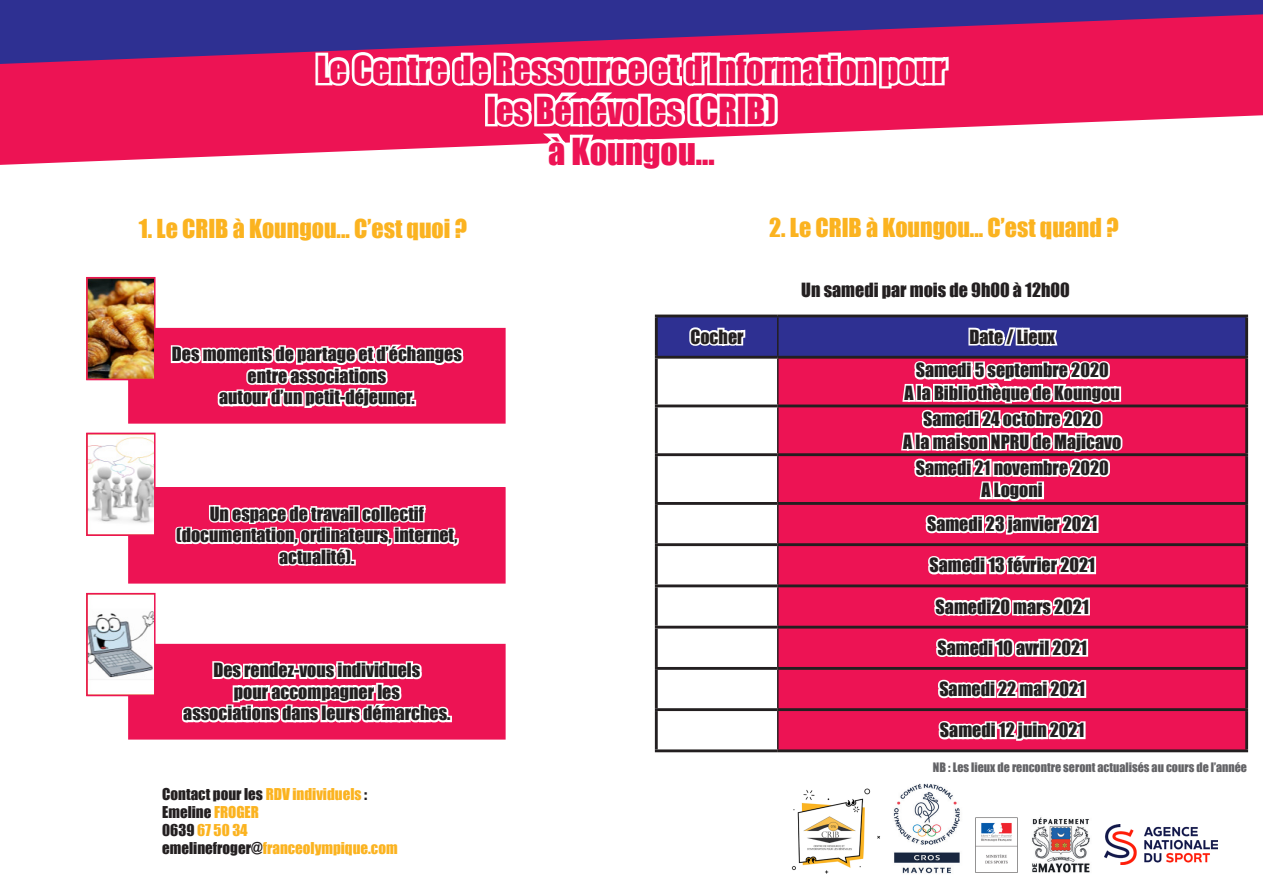
<style>
.page{position:relative;width:1263px;height:893px;background:#fff}
.page>*{position:absolute;margin:0;border:0;box-sizing:border-box;transform-origin:0 0}
.t1{font:34.2px/41px "Impact";color:#ed1354;text-align:center}
.t2{font:24px "Impact";color:#fbb320}
.t3{font:18px "Impact";color:#231f20}
.t4{font:15px "Impact";color:#fbb320}
.t5{font:15px "Impact";color:#231f20}
.t6{font:12px "Impact";color:#636366}
.s1{color:#fbb320}
.s2{color:#231f20}
</style>
<div class="page">
<div style="left:129px;top:488px;width:376px;height:95px;background:#ed1354"></div>
<svg style="left:175px;top:505px;width:284px;height:61px"></svg>
<div style="left:128px;top:487px;width:378px;height:97px;border:2px solid #ed1354"></div>
<div style="left:129px;top:645px;width:376px;height:94px;background:#ed1354"></div>
<svg style="left:181px;top:661px;width:271px;height:62px"></svg>
<div style="left:128px;top:644px;width:378px;height:96px;border:2px solid #ed1354"></div>
<div style="left:129px;top:329px;width:376px;height:94px;background:#ed1354"></div>
<svg style="left:170px;top:344px;width:294px;height:64px"></svg>
<div style="left:128px;top:328px;width:378px;height:96px;border:2px solid #ed1354"></div>
<img style="left:89px;top:437px;width:64px;height:96px">
<div style="left:86px;top:433px;width:70px;height:103px;border:2px solid #ed1354"></div>
<img style="left:89px;top:280px;width:64px;height:97px">
<div style="left:86px;top:277px;width:70px;height:103px;border:2px solid #ed1354"></div>
<img style="left:89px;top:611px;width:64px;height:82px">
<div style="left:86px;top:593px;width:70px;height:103px;border:2px solid #ed1354"></div>
<div style="left:778px;top:505px;width:467px;height:244px;background:#ed1354"></div>
<hr style="left:777px;top:505px;width:1px;height:38px;background:#231f20">
<hr style="left:777px;top:546px;width:1px;height:38px;background:#231f20">
<hr style="left:777px;top:587px;width:1px;height:39px;background:#231f20">
<hr style="left:777px;top:629px;width:1px;height:38px;background:#231f20">
<hr style="left:777px;top:670px;width:1px;height:38px;background:#231f20">
<hr style="left:777px;top:711px;width:1px;height:38px;background:#231f20">
<hr style="left:655px;top:315px;width:123px;height:2px;background:#231f20">
<hr style="left:655px;top:317px;width:3px;height:39px;background:#231f20">
<hr style="left:778px;top:315px;width:470px;height:2px;background:#231f20">
<hr style="left:1245px;top:317px;width:3px;height:39px;background:#231f20">
<hr style="left:655px;top:356px;width:123px;height:3px;background:#231f20">
<hr style="left:655px;top:359px;width:3px;height:46px;background:#231f20">
<hr style="left:778px;top:356px;width:470px;height:3px;background:#231f20">
<hr style="left:1245px;top:359px;width:3px;height:46px;background:#231f20">
<hr style="left:655px;top:405px;width:123px;height:2px;background:#231f20">
<hr style="left:655px;top:407px;width:3px;height:46px;background:#231f20">
<hr style="left:778px;top:405px;width:470px;height:2px;background:#231f20">
<hr style="left:1245px;top:407px;width:3px;height:46px;background:#231f20">
<hr style="left:655px;top:453px;width:123px;height:3px;background:#231f20">
<hr style="left:655px;top:456px;width:3px;height:46px;background:#231f20">
<hr style="left:778px;top:453px;width:470px;height:3px;background:#231f20">
<hr style="left:1245px;top:456px;width:3px;height:46px;background:#231f20">
<hr style="left:655px;top:502px;width:123px;height:3px;background:#231f20">
<hr style="left:655px;top:505px;width:3px;height:38px;background:#231f20">
<hr style="left:778px;top:502px;width:470px;height:3px;background:#231f20">
<hr style="left:1245px;top:505px;width:3px;height:38px;background:#231f20">
<hr style="left:655px;top:543px;width:123px;height:3px;background:#231f20">
<hr style="left:655px;top:546px;width:3px;height:38px;background:#231f20">
<hr style="left:778px;top:543px;width:470px;height:3px;background:#231f20">
<hr style="left:1245px;top:546px;width:3px;height:38px;background:#231f20">
<hr style="left:655px;top:584px;width:123px;height:3px;background:#231f20">
<hr style="left:655px;top:587px;width:3px;height:39px;background:#231f20">
<hr style="left:778px;top:584px;width:470px;height:3px;background:#231f20">
<hr style="left:1245px;top:587px;width:3px;height:39px;background:#231f20">
<hr style="left:655px;top:626px;width:123px;height:3px;background:#231f20">
<hr style="left:655px;top:629px;width:3px;height:38px;background:#231f20">
<hr style="left:778px;top:626px;width:470px;height:3px;background:#231f20">
<hr style="left:1245px;top:629px;width:3px;height:38px;background:#231f20">
<hr style="left:655px;top:667px;width:123px;height:3px;background:#231f20">
<hr style="left:655px;top:670px;width:3px;height:38px;background:#231f20">
<hr style="left:778px;top:667px;width:470px;height:3px;background:#231f20">
<hr style="left:1245px;top:670px;width:3px;height:38px;background:#231f20">
<hr style="left:655px;top:708px;width:123px;height:3px;background:#231f20">
<hr style="left:655px;top:711px;width:3px;height:38px;background:#231f20">
<hr style="left:778px;top:708px;width:470px;height:3px;background:#231f20">
<hr style="left:1245px;top:711px;width:3px;height:38px;background:#231f20">
<hr style="left:655px;top:749px;width:123px;height:3px;background:#231f20">
<hr style="left:778px;top:749px;width:470px;height:3px;background:#231f20">
<svg style="left:656px;top:316px;width:591px;height:188px"></svg>
<div style="left:1037px;top:481px;width:7px;height:6px;border:4px solid #fff"></div>
<svg style="left:923px;top:512px;width:177px;height:112px"></svg>
<svg style="left:933px;top:636px;width:157px;height:65px"></svg>
<svg style="left:936px;top:718px;width:151px;height:25px"></svg>
<img style="left:1032px;top:817px;width:58px;height:56px">
<img style="left:893px;top:783px;width:67px;height:91px">
<img style="left:975px;top:818px;width:42px;height:54px">
<svg style="left:0;top:64px;width:1263px;height:101px;fill:#ed1354"></svg>
<svg style="left:0;top:0;width:1263px;height:64px;background:#67277f"></svg>
<img style="left:791px;top:788px;width:89px;height:86px">
<svg style="left:313px;top:48px;width:638px;height:117px"></svg>
<img style="left:1104px;top:825px;width:113px;height:39px">
<p class="t1" style="left:317px;top:48px;width:631px">Le Centre de Ressource et d’Information pour les Bénévoles (CRIB)</p>
<p class="t1" style="left:548px;top:130px;width:168px">à Koungou...</p>
<p class="t2" style="left:139px;top:210px;width:330px">1. Le CRIB à Koungou... C’est quoi ?</p>
<p class="t2" style="left:769px;top:209px;width:351px">2. Le CRIB à Koungou... C’est quand ?</p>
<p class="t3" style="left:172px;top:340px;width:291px">Des moments de partage et d’échanges</p>
<p class="t3" style="left:248px;top:362px;width:140px">entre associations</p>
<p class="t3" style="left:219px;top:383px;width:197px">autour d’un petit-déjeuner.</p>
<p class="t3" style="left:210px;top:500px;width:216px">Un espace de travail collectif</p>
<p class="t3" style="left:176px;top:521px;width:283px">(documentation, ordinateurs, internet,</p>
<p class="t3" style="left:279px;top:543px;width:77px">actualité).</p>
<p class="t3" style="left:213px;top:656px;width:208px">Des rendez-vous individuels</p>
<p class="t3" style="left:234px;top:678px;width:168px">pour accompagner les</p>
<p class="t3" style="left:183px;top:699px;width:269px">associations dans leurs démarches.</p>
<p class="t5" style="left:162px;top:783px;width:206px">Contact pour les <span class="s1">RDV individuels</span> :</p>
<p class="t5" style="left:162px;top:801px;width:98px">Emeline <span class="s1">FROGER</span></p>
<p class="t4" style="left:162px;top:819px;width:87px"><span class="s2">0639</span> 67 50 34</p>
<p class="t4" style="left:162px;top:837px;width:237px"><span class="s2">emelinefroger@</span>franceolympique.com</p>
<p class="t3" style="left:801px;top:276px;width:270px">Un samedi par mois de 9h00 à 12h00</p>
<p class="t3" style="left:690px;top:323px;width:55px">Cocher</p>
<p class="t3" style="left:969px;top:323px;width:87px">Date / Lieux</p>
<p class="t3" style="left:916px;top:356px;width:194px">Samedi 5 septembre 2020</p>
<p class="t3" style="left:904px;top:379px;width:217px">A la Bibliothèque de Koungou</p>
<p class="t3" style="left:923px;top:405px;width:180px">Samedi 24 octobre 2020</p>
<p class="t3" style="left:903px;top:428px;width:219px">A la maison NPRU de Majicavo</p>
<p class="t3" style="left:916px;top:454px;width:195px">Samedi 21 novembre 2020</p>
<p class="t3" style="left:982px;top:476px;width:63px">A Logoni</p>
<p class="t3" style="left:927px;top:510px;width:172px">Samedi 23 janvier 2021</p>
<p class="t3" style="left:929px;top:551px;width:167px">Samedi 13 février 2021</p>
<p class="t3" style="left:936px;top:593px;width:155px">Samedi20 mars 2021</p>
<p class="t3" style="left:937px;top:634px;width:151px">Samedi 10 avril 2021</p>
<p class="t3" style="left:939px;top:675px;width:147px">Samedi 22 mai 2021</p>
<p class="t3" style="left:940px;top:716px;width:146px">Samedi 12 juin 2021</p>
<p class="t6" style="left:933px;top:758px;width:316px">NB : Les lieux de rencontre seront actualisés au cours de l’année</p>
</div>
